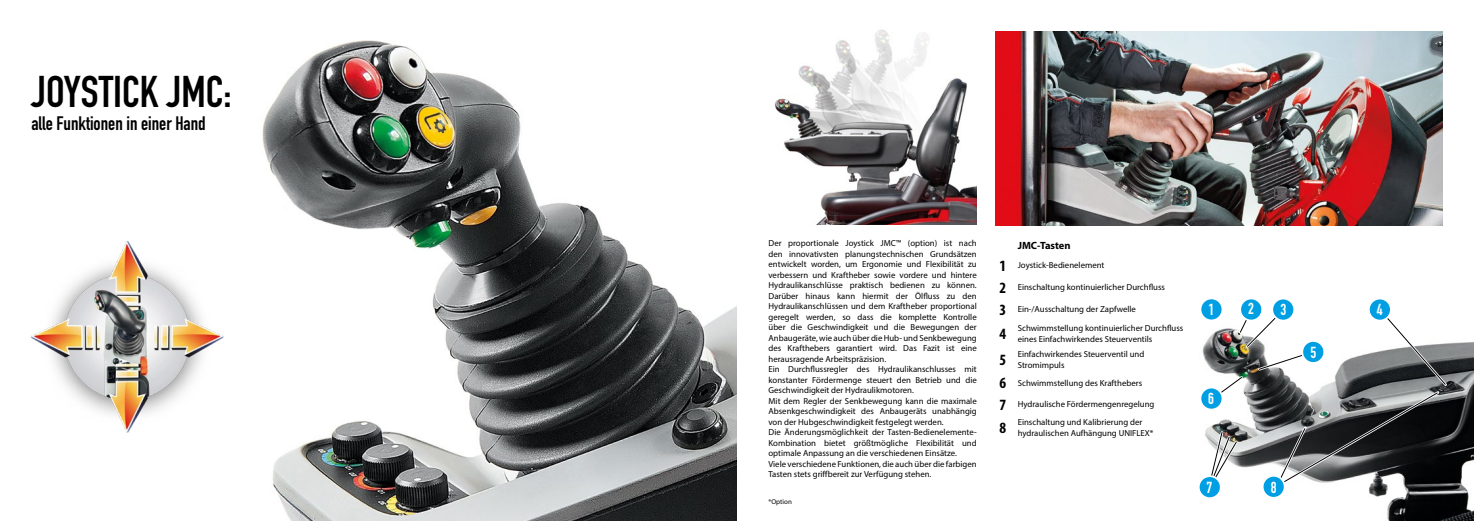
<style>
.page{position:relative;width:1474px;height:521px;background:#fff}
.page>*{position:absolute;margin:0;border:0;box-sizing:border-box;transform-origin:0 0}
.t1{font:43.75px "DIN Engschrift";color:#000}
.t2{font:19.25px "DIN Engschrift";color:#000}
.t3{font:15.75px "DIN Engschrift Alternate";color:#fff}
.t4{font:700 condensed 15.75px "Myriad Pro";color:#000}
.t5{font:700 10.5px "Myriad Pro";color:#000}
.t6{font:8.75px/10.5px "Myriad Pro";color:#000}
.t7{font:7px "Myriad Pro";color:#000}
.s1{font-weight:700;font-stretch:condensed;font-size:15.75px}
</style>
<div class="page">
<img style="left:262px;top:40px;width:474px;height:481px">
<img style="left:30px;top:241px;width:194px;height:192px">
<img style="left:1202px;top:342px;width:271px;height:179px">
<svg style="left:1262px;top:476px;width:22px;height:22px"></svg>
<div style="left:1261px;top:475px;width:24px;height:24px;border:2px solid #fff;border-radius:50%"></div>
<img style="left:995px;top:32px;width:447px;height:193px">
<svg style="left:1200px;top:298px;width:22px;height:22px"></svg>
<div style="left:1199px;top:297px;width:24px;height:24px;border:2px solid #fff;border-radius:50%"></div>
<img style="left:774px;top:29px;width:202px;height:196px">
<div style="left:1240px;top:298px;width:22px;height:22px;background:#009fe3;border-radius:50%"></div>
<div style="left:1239px;top:298px;width:24px;height:23px;border:2px solid #fff;border-radius:50%"></div>
<div style="left:1272px;top:299px;width:22px;height:21px;background:#009fe3;border-radius:50%"></div>
<div style="left:1271px;top:298px;width:24px;height:23px;border:2px solid #fff;border-radius:50%"></div>
<svg style="left:1198px;top:476px;width:22px;height:22px"></svg>
<div style="left:1197px;top:475px;width:24px;height:24px;border:2px solid #fff;border-radius:50%"></div>
<svg style="left:1205px;top:307px;width:244px;height:184px"></svg>
<div style="left:1368px;top:299px;width:22px;height:21px;background:#009fe3;border-radius:50%"></div>
<div style="left:1367px;top:298px;width:24px;height:23px;border:2px solid #fff;border-radius:50%"></div>
<div style="left:1200px;top:387px;width:22px;height:22px;background:#009fe3;border-radius:50%"></div>
<div style="left:1199px;top:387px;width:24px;height:23px;border:2px solid #fff;border-radius:50%"></div>
<h1 class="t1" style="left:32px;top:66px;width:202px">JOYSTICK JMC:</h1>
<h2 class="t2" style="left:32px;top:112px;width:176px">alle Funktionen in einer Hand</h2>
<p class="t6" style="left:768px;top:238px;width:210px">Der proportionale Joystick JMC™ (option) ist nach den innovativsten planungstechnischen Grundsätzen entwickelt worden, um Ergonomie und Flexibilität zu verbessern und Kraftheber sowie vordere und hintere Hydraulikanschlüsse praktisch bedienen zu können.<br>Darüber hinaus kann hiermit der Ölfluss zu den Hydraulikanschlüssen und dem Kraftheber proportional geregelt werden, so dass die komplette Kontrolle über die Geschwindigkeit und die Bewegungen der Anbaugeräte, wie auch über die Hub- und Senkbewegung des Krafthebers garantiert wird. Das Fazit ist eine herausragende Arbeitspräzision.<br>Ein Durchflussregler des Hydraulikanschlusses mit konstanter Fördermenge steuert den Betrieb und die Geschwindigkeit der Hydraulikmotoren.<br>Mit dem Regler der Senkbewegung kann die maximale Absenkgeschwindigkeit des Anbaugeräts unabhängig von der Hubgeschwindigkeit festgelegt werden.<br>Die Änderungsmöglichkeit der Tasten-Bedienelemente-Kombination bietet größtmögliche Flexibilität und optimale Anpassung an die verschiedenen Einsätze.<br>Viele verschiedene Funktionen, die auch über die farbigen Tasten stets griffbereit zur Verfügung stehen.</p>
<p class="t5" style="left:1017px;top:238px;width:54px">JMC-Tasten</p>
<p class="t6" style="left:999px;top:260px;width:107px"><span class="s1">1</span> Joystick-Bedienelement</p>
<p class="t6" style="left:999px;top:282px;width:167px"><span class="s1">2</span> Einschaltung kontinuierlicher Durchfluss</p>
<p class="t6" style="left:999px;top:304px;width:138px"><span class="s1">3</span> Ein-/Ausschaltung der Zapfwelle</p>
<h3 class="t4" style="left:999px;top:324px;width:8px">4</h3>
<p class="t6" style="left:1017px;top:323px;width:167px">Schwimmstellung kontinuierlicher Durchfluss eines Einfachwirkendes Steuerventils</p>
<h3 class="t4" style="left:999px;top:350px;width:8px">5</h3>
<p class="t6" style="left:1017px;top:349px;width:128px">Einfachwirkendes Steuerventil und<br>Stromimpuls</p>
<p class="t6" style="left:999px;top:377px;width:144px"><span class="s1">6</span> Schwimmstellung des Krafthebers</p>
<p class="t6" style="left:999px;top:399px;width:157px"><span class="s1">7</span> Hydraulische Fördermengenregelung</p>
<h3 class="t4" style="left:999px;top:418px;width:8px">8</h3>
<p class="t6" style="left:1017px;top:417px;width:137px">Einschaltung und Kalibrierung der hydraulischen Aufhängung UNIFLEX*</p>
<p class="t7" style="left:768px;top:497px;width:25px">*Option</p>
<h3 class="t3" style="left:1208px;top:300px;width:7px">1</h3>
<h3 class="t3" style="left:1248px;top:300px;width:7px">2</h3>
<h3 class="t3" style="left:1280px;top:300px;width:7px">3</h3>
<h3 class="t3" style="left:1208px;top:389px;width:7px">6</h3>
<h3 class="t3" style="left:1206px;top:478px;width:7px">7</h3>
<h3 class="t3" style="left:1270px;top:478px;width:7px">8</h3>
<h3 class="t3" style="left:1310px;top:343px;width:7px">5</h3>
<h3 class="t3" style="left:1376px;top:300px;width:7px">4</h3>
</div>
